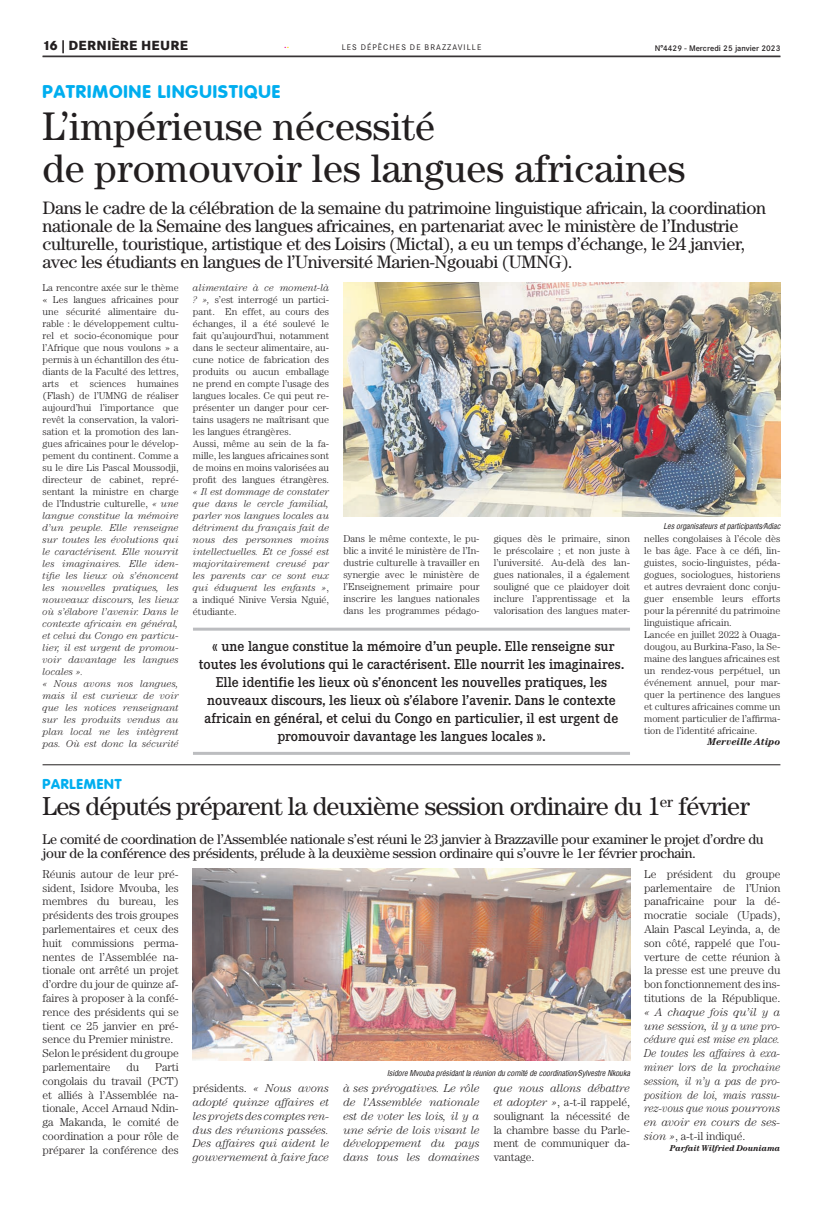
<style>
.page{position:relative;width:823px;height:1205px;background:#fff}
.page>*{position:absolute;margin:0;border:0;box-sizing:border-box;transform-origin:0 0}
.t1{font:40px/42px "Century";color:#231f20}
.t2{font:26px "Century";letter-spacing:-.025em;color:#231f20}
.t3{font:18px/18px "Century";letter-spacing:-.02em;color:#231f20}
.t4{font:800 18px "Corporate Rounded";letter-spacing:.06em;color:#00aeef}
.t5{font:500 14px/18px "Corporate EBQ";color:#231f20;text-align:center;scale:.96 1}
.t6{font:14px/14px "Century";letter-spacing:-.02em;color:#231f20}
.t7{font:800 14px "Corporate Rounded";letter-spacing:.06em;color:#00aeef}
.t8{font:800 13px "Corporate SBQ";letter-spacing:.02em;color:#231f20}
.t9{font:300 11.5px/13.8px "Century";letter-spacing:-.01em;color:#231f20;text-align:justify}
.t10{font:italic 300 11.5px/13.8px "Century";letter-spacing:-.01em;color:#231f20;text-align:justify}
.t11{font:11px "Century";color:#ed028c}
.t12{font:300 10px/12px "Century";color:#231f20}
.t13{font:italic 300 10px/12px "Century";color:#231f20;text-align:justify}
.t14{font:italic 700 10px "Century";color:#231f20}
.t15{font:italic 700 8.5px "Century";color:#231f20}
.t16{font:italic 8px "Corporate Condensed";color:#231f20}
.t17{font:500 8px "Corporate SBQ";color:#231f20}
.t18{font:8px "Corporate SBQ";letter-spacing:.135em;color:#231f20}
.s1{color:#ffd500}
.s2{font-style:italic}
.s3{font-style:normal}
</style>
<div class="page">
<hr style="left:43px;top:56px;width:737px;height:1px;background:#231f20">
<hr style="left:193px;top:628px;width:436px;height:3px;background:#bcbdc0">
<hr style="left:193px;top:752px;width:436px;height:3px;background:#bcbdc0">
<img style="left:343px;top:283px;width:437px;height:233px">
<hr style="left:43px;top:764px;width:737px;height:1px;background:#231f20">
<img style="left:193px;top:868px;width:436px;height:193px">
<h3 class="t8" style="left:43px;top:38px;width:147px">16 | DERNIÈRE HEURE</h3>
<p class="t18" style="left:341px;top:43px;width:141px">LES DÉPÊCHES DE BRAZZAVILLE</p>
<p class="t17" style="left:654px;top:43px;width:127px">N°4429 - Mercredi 25 janvier 2023</p>
<p class="t11" style="left:284px;top:38px;width:7px">.<span class="s1">.</span></p>
<h3 class="t4" style="left:43px;top:81px;width:239px">PATRIMOINE LINGUISTIQUE</h3>
<h1 class="t1" style="left:43px;top:104px;width:644px">L’impérieuse nécessité<br>de promouvoir les langues africaines</h1>
<p class="t3" style="left:43px;top:198px;width:724px">Dans le cadre de la célébration de la semaine du patrimoine linguistique africain, la coordination nationale de la Semaine des langues africaines, en partenariat avec le ministère de l’Industrie culturelle, touristique, artistique et des Loisirs (Mictal), a eu un temps d’échange, le 24 janvier, avec les étudiants en langues de l’Université Marien-Ngouabi (UMNG).</p>
<p class="t12" style="left:43px;top:281px;width:138px">La rencontre axée sur le thème « Les langues africaines pour une sécurité alimentaire du&shy;rable : le développement cultu&shy;rel et socio-économique pour l’Afrique que nous voulons » a permis à un échantillon des étu&shy;diants de la Faculté des lettres, arts et sciences humaines (Flash) de l’UMNG de réaliser aujourd’hui l’importance que revêt la conservation, la valori&shy;sation et la promotion des lan&shy;gues africaines pour le dévelop&shy;pement du continent. Comme a su le dire Lis Pascal Moussodji, directeur de cabinet, repré&shy;sentant la ministre en charge de l’Industrie culturelle, <span class="s2">« une langue constitue la mémoire d’un peuple. Elle renseigne sur toutes les évolutions qui le caractérisent. Elle nourrit les imaginaires. Elle iden&shy;tifie les lieux où s’énoncent les nouvelles pratiques, les nouveaux discours, les lieux où s’élabore l’avenir. Dans le contexte africain en général, et celui du Congo en particu&shy;lier, il est urgent de promou&shy;voir davantage les langues locales ».<br>« Nous avons nos langues, mais il est curieux de voir que les notices renseignant sur les produits vendus au plan local ne les intègrent pas. Où est donc la sécurité</span></p>
<p class="t12" style="left:193px;top:281px;width:138px"><span class="s2">alimentaire à ce moment-là ? »,</span> s’est interrogé un partici&shy;pant. En effet, au cours des échanges, il a été soulevé le fait qu’aujourd’hui, notamment dans le secteur alimentaire, au&shy;cune notice de fabrication des produits ou aucun emballage ne prend en compte l’usage des langues locales. Ce qui peut re&shy;présenter un danger pour cer&shy;tains usagers ne maîtrisant que les langues étrangères.<br>Aussi, même au sein de la fa&shy;mille, les langues africaines sont de moins en moins valorisées au profit des langues étrangères.</p>
<p class="t13" style="left:193px;top:485px;width:138px">« Il est dommage de constater que dans le cercle familial, parler nos langues locales au détriment du français fait de nous des personnes moins intellectuelles. Et ce fossé est majoritairement creusé par les parents car ce sont eux qui éduquent les enfants »<span class="s3">, a indiqué Ninive Versia Nguié, étudiante.</span></p>
<p class="t16" style="left:663px;top:522px;width:118px">Les organisateurs et participants/Adiac</p>
<p class="t12" style="left:343px;top:533px;width:138px;text-align:justify">Dans le même contexte, le pu&shy;blic a invité le ministère de l’In&shy;dustrie culturelle à travailler en synergie avec le ministère de l’Enseignement primaire pour inscrire les langues nationales dans les programmes pédago-</p>
<p class="t12" style="left:493px;top:533px;width:138px;text-align:justify">giques dès le primaire, sinon le préscolaire ; et non juste à l’université. Au-delà des lan&shy;gues nationales, il a également souligné que ce plaidoyer doit inclure l’apprentissage et la valorisation des langues mater-</p>
<p class="t12" style="left:643px;top:533px;width:138px">nelles congolaises à l’école dès le bas âge. Face à ce défi, lin&shy;guistes, socio-linguistes, péda&shy;gogues, sociologues, historiens et autres devraient donc conju&shy;guer ensemble leurs efforts pour la pérennité du patrimoine linguistique africain.<br>Lancée en juillet 2022 à Ouaga&shy;dougou, au Burkina-Faso, la Se&shy;maine des langues africaines est un rendez-vous perpétuel, un événement annuel, pour mar&shy;quer la pertinence des langues et cultures africaines comme un moment particulier de l’affirma&shy;tion de l’identité africaine.</p>
<p class="t14" style="left:707px;top:736px;width:74px">Merveille Atipo</p>
<p class="t5" style="left:199px;top:637px;width:444px">« une langue constitue la mémoire d’un peuple. Elle renseigne sur toutes les évolutions qui le caractérisent. Elle nourrit les imaginaires.<br>Elle identifie les lieux où s’énoncent les nouvelles pratiques, les nouveaux discours, les lieux où s’élabore l’avenir. Dans le contexte africain en général, et celui du Congo en particulier, il est urgent de promouvoir davantage les langues locales ».</p>
<h3 class="t7" style="left:43px;top:776px;width:80px">PARLEMENT</h3>
<h2 class="t2" style="left:43px;top:791px;width:708px">Les députés préparent la deuxième session ordinaire du 1<sup>er</sup> février</h2>
<p class="t6" style="left:43px;top:831px;width:722px">Le comité de coordination de l’Assemblée nationale s’est réuni le 23 janvier à Brazzaville pour examiner le projet d’ordre du jour de la conférence des présidents, prélude à la deuxième session ordinaire qui s’ouvre le 1er février prochain.</p>
<p class="t9" style="left:43px;top:867px;width:138px;text-align:left">Réunis autour de leur pré&shy;sident, Isidore Mvouba, les membres du bureau, les présidents des trois groupes parlementaires et ceux des huit commissions perma&shy;nentes de l’Assemblée na&shy;tionale ont arrêté un projet d’ordre du jour de quinze af&shy;faires à proposer à la confé&shy;rence des présidents qui se tient ce 25 janvier en pré&shy;sence du Premier ministre.<br>Selon le président du groupe parlementaire</p>
<p class="t9" style="left:43px;top:1060px;width:138px;text-indent:112px">Parti congolais du travail (PCT) et alliés à l’Assemblée na&shy;tionale, Accel Arnaud Ndin&shy;ga Makanda, le comité de coordination a pour rôle de préparer la conférence des</p>
<p class="t9" style="left:126px;top:1060px;width:14px">du</p>
<p class="t16" style="left:387px;top:1068px;width:244px">Isidore Mvouba présidant la réunion du comité de coordination/Sylvestre Nkouka</p>
<p class="t10" style="left:193px;top:1081px;width:138px"><span class="s3">présidents.</span> « Nous avons adopté quinze affaires et les projets des comptes ren&shy;dus des réunions passées.<br>Des affaires qui aident le gouvernement à faire face</p>
<p class="t10" style="left:343px;top:1081px;width:138px">à ses prérogatives. Le rôle de l’Assemblée nationale est de voter les lois, il y a une série de lois visant le développement du pays dans tous les domaines</p>
<p class="t9" style="left:493px;top:1081px;width:138px"><span class="s2">que nous allons débattre et adopter »</span>, a-t-il rappelé, soulignant la nécessité de la chambre basse du Parle&shy;ment de communiquer da&shy;vantage.</p>
<p class="t9" style="left:643px;top:867px;width:138px">Le président du groupe parlementaire de l’Union panafricaine pour la dé&shy;mocratie sociale (Upads), Alain Pascal Leyinda, a, de son côté, rappelé que l’ou&shy;verture de cette réunion à la presse est une preuve du bon fonctionnement des ins&shy;titutions de la République.</p>
<p class="t10" style="left:643px;top:1005px;width:138px">« A chaque fois qu’il y a une session, il y a une pro&shy;cédure qui est mise en place.<br>De toutes les affaires à exa&shy;miner lors de la prochaine session, il n’y a pas de pro&shy;position de loi, mais rassu&shy;rez-vous que nous pourrons en avoir en cours de ses&shy;sion »<span class="s3">, a-t-il indiqué.</span></p>
<p class="t15" style="left:669px;top:1143px;width:112px">Parfait Wilfried Douniama</p>
</div>
